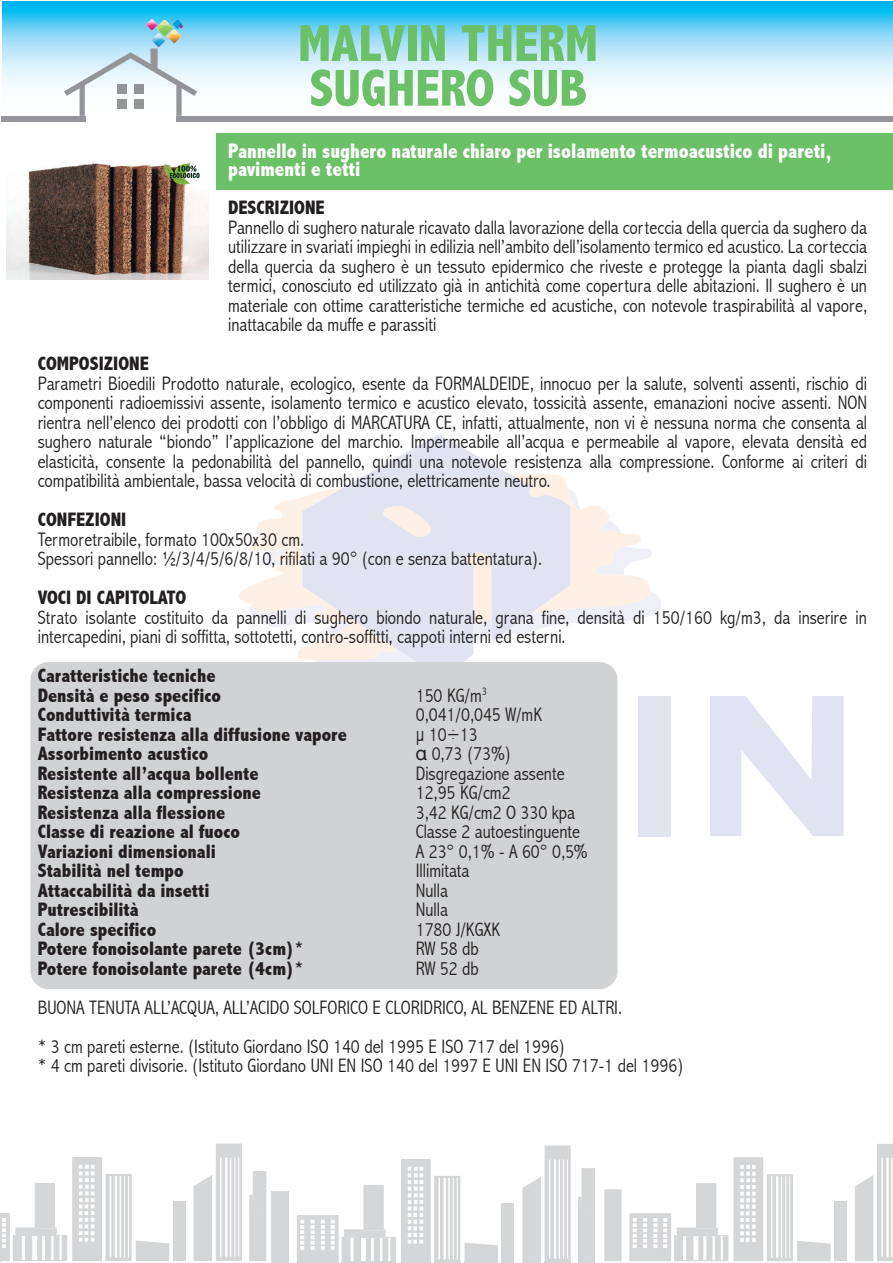
<style>
.page{position:relative;width:893px;height:1263px;background:#fff}
.page>*{position:absolute;margin:0;border:0;box-sizing:border-box;transform-origin:0 0}
.t1{font:800 condensed 52.5px/44.8px "Abadi";color:#6cc068}
.t2{font:800 condensed 21px/18px "Abadi";color:#fff}
.t3{font:300 condensed 19.5px/19.5px "Abadi";color:#231f20}
.t4{font:800 condensed 19.5px/19.5px "Abadi";color:#231f20}
</style>
<div class="page">
<svg style="left:2px;top:1px;width:891px;height:120px"></svg>
<div style="left:1px;top:116px;width:84px;height:5px;background:#939598"></div>
<svg style="left:64px;top:19px;width:133px;height:97px"></svg>
<div style="left:176px;top:116px;width:717px;height:5px;background:#939598"></div>
<div style="left:834px;top:1201px;width:13px;height:60px;background:#d5d6d8"></div>
<svg style="left:855px;top:1144px;width:38px;height:117px"></svg>
<div style="left:604px;top:1189px;width:18px;height:72px;background:#d5d6d8"></div>
<svg style="left:629px;top:1157px;width:202px;height:104px"></svg>
<svg style="left:578px;top:1168px;width:17px;height:95px;background:#d7d8da"></svg>
<svg style="left:522px;top:1145px;width:49px;height:118px"></svg>
<svg style="left:272px;top:1262px;width:17px;height:1px"></svg>
<div style="left:272px;top:1191px;width:17px;height:71px;background:#d5d6d8"></div>
<svg style="left:297px;top:1159px;width:217px;height:104px"></svg>
<svg style="left:249px;top:1171px;width:17px;height:90px;background:#d8d8da"></svg>
<div style="left:173px;top:1201px;width:12px;height:60px;background:#d5d6d8"></div>
<svg style="left:194px;top:1143px;width:48px;height:118px"></svg>
<hr style="left:0;top:1213px;width:1px;height:48px;background:#d5d6d8">
<svg style="left:1px;top:1157px;width:168px;height:104px"></svg>
<svg style="left:238px;top:490px;width:413px;height:169px"></svg>
<svg style="left:302px;top:435px;width:268px;height:227px;fill:#e1e3f1"></svg>
<div style="left:639px;top:696px;width:32px;height:140px;background:#e1e3f1"></div>
<svg style="left:710px;top:696px;width:133px;height:140px"></svg>
<div style="left:216px;top:133px;width:677px;height:57px;background:#6cc068"></div>
<img style="left:7px;top:162px;width:202px;height:117px">
<div style="left:30px;top:662px;width:587px;height:327px;background:#d1d2d4;border-radius:18px"></div>
<h1 class="t1" style="left:298px;top:21px;width:302px">MALVIN THERM<br>SUGHERO SUB</h1>
<p class="t2" style="left:228px;top:142px;width:605px">Pannello in sughero naturale chiaro per isolamento termoacustico di pareti, pavimenti e tetti</p>
<p class="t4" style="left:228px;top:198px;width:98px">DESCRIZIONE</p>
<p class="t3" style="left:228px;top:217px;width:640px;text-align:justify">Pannello di sughero naturale ricavato dalla lavorazione della corteccia della quercia da sughero da utilizzare in svariati impieghi in edilizia nell’ambito dell’isolamento termico ed acustico. La corteccia della quercia da sughero è un tessuto epidermico che riveste e protegge la pianta dagli sbalzi termici, conosciuto ed utilizzato già in antichità come copertura delle abitazioni. Il sughero è un materiale con ottime caratteristiche termiche ed acustiche, con notevole traspirabilità al vapore, inattacabile da muffe e parassiti</p>
<p class="t4" style="left:38px;top:354px;width:113px">COMPOSIZIONE</p>
<p class="t3" style="left:38px;top:373px;width:831px;text-align:justify">Parametri Bioedili Prodotto naturale, ecologico, esente da FORMALDEIDE, innocuo per la salute, solventi assenti, rischio di componenti radioemissivi assente, isolamento termico e acustico elevato, tossicità assente, emanazioni nocive assenti. NON rientra nell’elenco dei prodotti con l’obbligo di MARCATURA CE, infatti, attualmente, non vi è nessuna norma che consenta al sughero naturale “biondo” l’applicazione del marchio. Impermeabile all’acqua e permeabile al vapore, elevata densità ed elasticità, consente la pedonabilità del pannello, quindi una notevole resistenza alla compressione. Conforme ai criteri di compatibilità ambientale, bassa velocità di combustione, elettricamente neutro.</p>
<p class="t4" style="left:38px;top:510px;width:90px">CONFEZIONI</p>
<p class="t3" style="left:38px;top:529px;width:506px">Termoretraibile, formato 100x50x30 cm.<br>Spessori pannello: ½/3/4/5/6/8/10, rifilati a 90° (con e senza battentatura).</p>
<p class="t4" style="left:38px;top:588px;width:150px">VOCI DI CAPITOLATO</p>
<p class="t3" style="left:38px;top:607px;width:831px">Strato isolante costituito da pannelli di sughero biondo naturale, grana fine, densità di 150/160 kg/m3, da inserire in intercapedini, piani di soffitta, sottotetti, contro-soffitti, cappoti interni ed esterni.</p>
<p class="t4" style="left:38px;top:666px;width:185px">Caratteristiche tecniche<br>Densità e peso specifico</p>
<p class="t3" style="left:416px;top:685px;width:73px">150 KG/m<sup>3</sup></p>
<p class="t4" style="left:38px;top:705px;width:155px">Conduttività termica</p>
<p class="t3" style="left:416px;top:705px;width:128px">0,041/0,045 W/mK</p>
<p class="t4" style="left:38px;top:724px;width:311px">Fattore resistenza alla diffusione vapore</p>
<p class="t3" style="left:416px;top:724px;width:63px">µ 10÷13</p>
<p class="t4" style="left:38px;top:744px;width:172px">Assorbimento acustico</p>
<p class="t3" style="left:432px;top:744px;width:81px">0,73 (73%)</p>
<p class="t4" style="left:38px;top:763px;width:222px">Resistente all’acqua bollente</p>
<p class="t3" style="left:416px;top:763px;width:150px">Disgregazione assente</p>
<p class="t4" style="left:38px;top:783px;width:225px">Resistenza alla compressione</p>
<p class="t3" style="left:416px;top:783px;width:96px">12,95 KG/cm2</p>
<p class="t4" style="left:38px;top:802px;width:189px">Resistenza alla flessione</p>
<p class="t3" style="left:416px;top:802px;width:161px">3,42 KG/cm2 O 330 kpa</p>
<p class="t4" style="left:38px;top:822px;width:204px">Classe di reazione al fuoco</p>
<p class="t3" style="left:416px;top:822px;width:166px">Classe 2 autoestinguente</p>
<p class="t4" style="left:38px;top:841px;width:180px">Variazioni dimensionali</p>
<p class="t3" style="left:416px;top:841px;width:173px">A 23° 0,1% - A 60° 0,5%</p>
<p class="t4" style="left:38px;top:861px;width:147px">Stabilità nel tempo</p>
<p class="t3" style="left:416px;top:861px;width:55px">Illimitata</p>
<p class="t4" style="left:38px;top:880px;width:173px">Attaccabilità da insetti</p>
<p class="t3" style="left:416px;top:880px;width:34px">Nulla</p>
<p class="t4" style="left:38px;top:900px;width:102px">Putrescibilità</p>
<p class="t3" style="left:416px;top:900px;width:34px">Nulla</p>
<p class="t4" style="left:38px;top:919px;width:120px">Calore specifico</p>
<p class="t3" style="left:416px;top:919px;width:86px">1780 J/KGXK</p>
<p class="t4" style="left:38px;top:939px;width:267px">Potere fonoisolante parete (3cm)*</p>
<p class="t3" style="left:416px;top:939px;width:65px">RW 58 db</p>
<p class="t4" style="left:38px;top:958px;width:267px">Potere fonoisolante parete (4cm)*</p>
<p class="t3" style="left:38px;top:948px;width:586px;line-height:39px;text-indent:378px">RW 52 db<br>BUONA TENUTA ALL’ACQUA, ALL’ACIDO SOLFORICO E CLORIDRICO, AL BENZENE ED ALTRI. * 3 cm pareti esterne. (Istituto Giordano ISO 140 del 1995 E ISO 717 del 1996)</p>
<p class="t3" style="left:38px;top:1056px;width:647px">* 4 cm pareti divisorie. (Istituto Giordano UNI EN ISO 140 del 1997 E UNI EN ISO 717-1 del 1996)</p>
</div>
